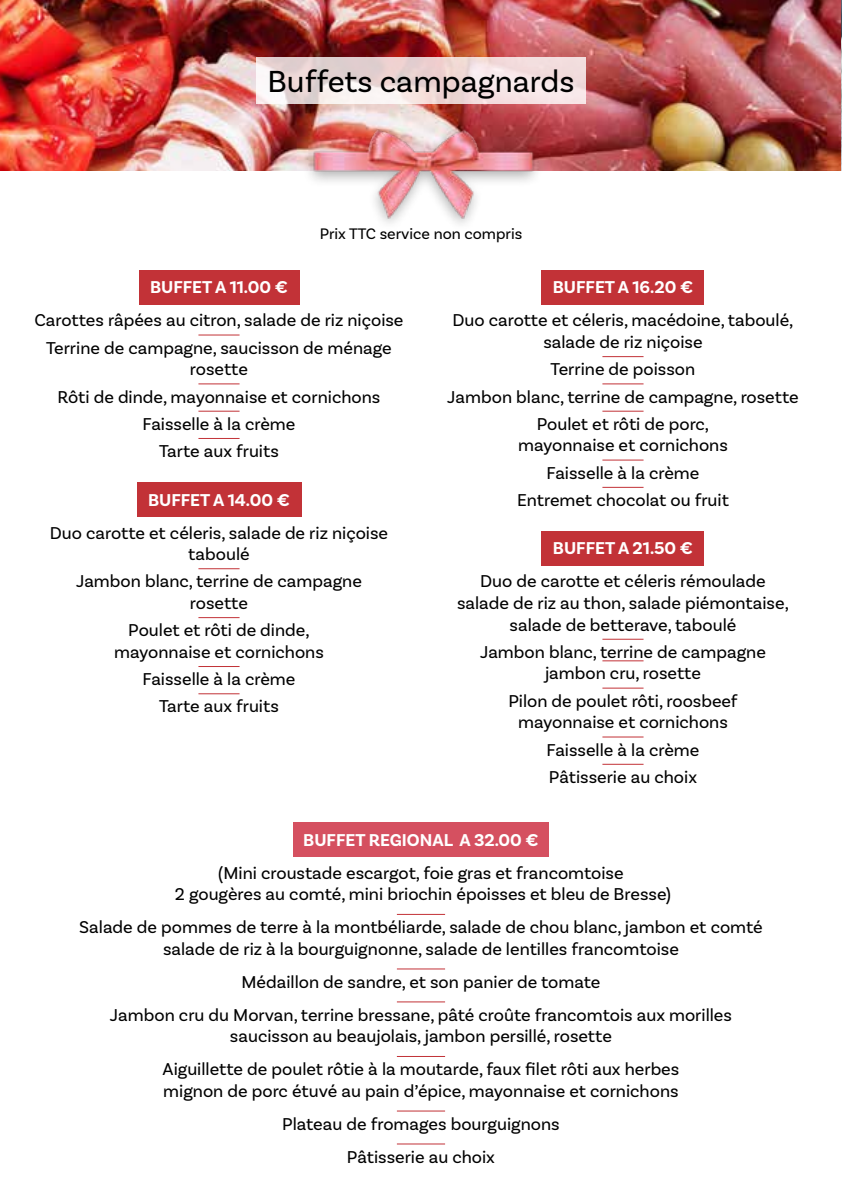
<style>
.page{position:relative;width:842px;height:1191px;background:#fff}
.page>*{position:absolute;margin:0;border:0;box-sizing:border-box;transform-origin:0 0}
.t1{font:32px "Basic Sans";color:#000}
.t2{font:18px/27.2px "Basic Sans";color:#000;text-align:center}
.t3{font:700 18px "Basic Sans";color:#fff}
.t4{font:16px "Basic Sans";color:#000}
</style>
<div class="page">
<img style="left:0;top:0;width:842px;height:170px">
<hr style="left:198px;top:334px;width:42px;height:1px;background:#c23237">
<hr style="left:198px;top:383px;width:42px;height:1px;background:#c23237">
<hr style="left:198px;top:411px;width:42px;height:1px;background:#c23237">
<hr style="left:198px;top:438px;width:42px;height:1px;background:#c23237">
<hr style="left:198px;top:568px;width:42px;height:1px;background:#c23237">
<hr style="left:198px;top:617px;width:42px;height:1px;background:#c23237">
<hr style="left:198px;top:666px;width:42px;height:1px;background:#c23237">
<hr style="left:198px;top:693px;width:42px;height:1px;background:#c23237">
<div style="left:139px;top:270px;width:160px;height:35px;background:#c23237"></div>
<div style="left:137px;top:482px;width:164px;height:35px;background:#c23237"></div>
<hr style="left:602px;top:356px;width:41px;height:1px;background:#c23237">
<hr style="left:602px;top:383px;width:41px;height:1px;background:#c23237">
<hr style="left:602px;top:411px;width:41px;height:1px;background:#c23237">
<hr style="left:602px;top:459px;width:41px;height:1px;background:#c23237">
<hr style="left:602px;top:487px;width:41px;height:1px;background:#c23237">
<hr style="left:602px;top:638px;width:41px;height:1px;background:#c23237">
<hr style="left:602px;top:660px;width:41px;height:1px;background:#c23237">
<hr style="left:602px;top:687px;width:41px;height:1px;background:#c23237">
<hr style="left:602px;top:736px;width:41px;height:1px;background:#c23237">
<hr style="left:602px;top:764px;width:41px;height:1px;background:#c23237">
<div style="left:541px;top:270px;width:163px;height:35px;background:#c23237"></div>
<div style="left:542px;top:531px;width:162px;height:35px;background:#c23237"></div>
<hr style="left:397px;top:914px;width:48px;height:1px;background:#c23237">
<hr style="left:397px;top:968px;width:48px;height:1px;background:#c23237">
<hr style="left:397px;top:1001px;width:48px;height:1px;background:#c23237">
<hr style="left:397px;top:1056px;width:48px;height:1px;background:#c23237">
<hr style="left:397px;top:1110px;width:48px;height:1px;background:#c23237">
<hr style="left:397px;top:1143px;width:48px;height:1px;background:#c23237">
<div style="left:293px;top:822px;width:256px;height:35px;background:#d55060"></div>
<svg style="left:256px;top:57px;width:330px;height:46px;background:#efdddd"></svg>
<img style="left:299px;top:116px;width:244px;height:108px">
<h1 class="t1" style="left:267px;top:62px;width:308px">Buffets campagnards</h1>
<p class="t4" style="left:320px;top:224px;width:204px">Prix TTC service non compris</p>
<p class="t3" style="left:150px;top:276px;width:139px">BUFFET A 11.00 €</p>
<p class="t2" style="left:34px;top:307px;width:371px">Carottes râpées au citron, salade de riz niçoise<br>Terrine de campagne, saucisson de ménage</p>
<p class="t2" style="left:58px;top:355px;width:324px">rosette<br>Rôti de dinde, mayonnaise et cornichons<br>Faisselle à la crème<br>Tarte aux fruits</p>
<p class="t3" style="left:148px;top:488px;width:143px">BUFFET A 14.00 €</p>
<p class="t2" style="left:50px;top:521px;width:340px;line-height:21.6px">Duo carotte et céleris, salade de riz niçoise taboulé</p>
<p class="t2" style="left:76px;top:570px;width:287px;line-height:21.6px">Jambon blanc, terrine de campagne rosette</p>
<p class="t2" style="left:114px;top:619px;width:211px;line-height:21.6px">Poulet et rôti de dinde, mayonnaise et cornichons</p>
<p class="t2" style="left:142px;top:665px;width:154px">Faisselle à la crème<br>Tarte aux fruits</p>
<p class="t3" style="left:553px;top:276px;width:142px">BUFFET A 16.20 €</p>
<p class="t2" style="left:452px;top:309px;width:343px;line-height:21.6px">Duo carotte et céleris, macédoine, taboulé, salade de riz niçoise</p>
<p class="t2" style="left:447px;top:355px;width:353px">Terrine de poisson<br>Jambon blanc, terrine de campagne, rosette<br>Poulet et rôti de porc,</p>
<p class="t2" style="left:517px;top:432px;width:213px">mayonnaise et cornichons<br>Faisselle à la crème<br>Entremet chocolat ou fruit</p>
<p class="t3" style="left:553px;top:537px;width:142px">BUFFET A 21.50 €</p>
<p class="t2" style="left:457px;top:570px;width:333px;line-height:21.6px">Duo de carotte et céleris rémoulade salade de riz au thon, salade piémontaise, salade de betterave, taboulé</p>
<p class="t2" style="left:480px;top:641px;width:287px;line-height:21.6px">Jambon blanc, terrine de campagne jambon cru, rosette</p>
<p class="t2" style="left:508px;top:690px;width:231px;line-height:21.6px">Pilon de poulet rôti, roosbeef mayonnaise et cornichons</p>
<p class="t2" style="left:546px;top:736px;width:154px;text-align:left">Faisselle à la crème<br>Pâtisserie au choix</p>
<p class="t3" style="left:303px;top:828px;width:237px">BUFFET REGIONAL A 32.00 €</p>
<p class="t2" style="left:175px;top:861px;width:498px;line-height:21.6px">(Mini croustade escargot, foie gras et francomtoise<br>2 gougères au comté, mini briochin époisses et bleu de Bresse)</p>
<p class="t2" style="left:79px;top:916px;width:685px;line-height:21.6px">Salade de pommes de terre à la montbéliarde, salade de chou blanc, jambon et comté salade de riz à la bourguignonne, salade de lentilles francomtoise</p>
<p class="t2" style="left:110px;top:965px;width:623px;line-height:33px">Médaillon de sandre, et son panier de tomate<br>Jambon cru du Morvan, terrine bressane, pâté croûte francomtois aux morilles</p>
<p class="t2" style="left:163px;top:1019px;width:518px;line-height:33px">saucisson au beaujolais, jambon persillé, rosette<br>Aiguillette de poulet rôtie à la moutarde, faux filet rôti aux herbes</p>
<p class="t2" style="left:163px;top:1074px;width:517px;line-height:33px">mignon de porc étuvé au pain d’épice, mayonnaise et cornichons<br>Plateau de fromages bourguignons<br>Pâtisserie au choix</p>
</div>
